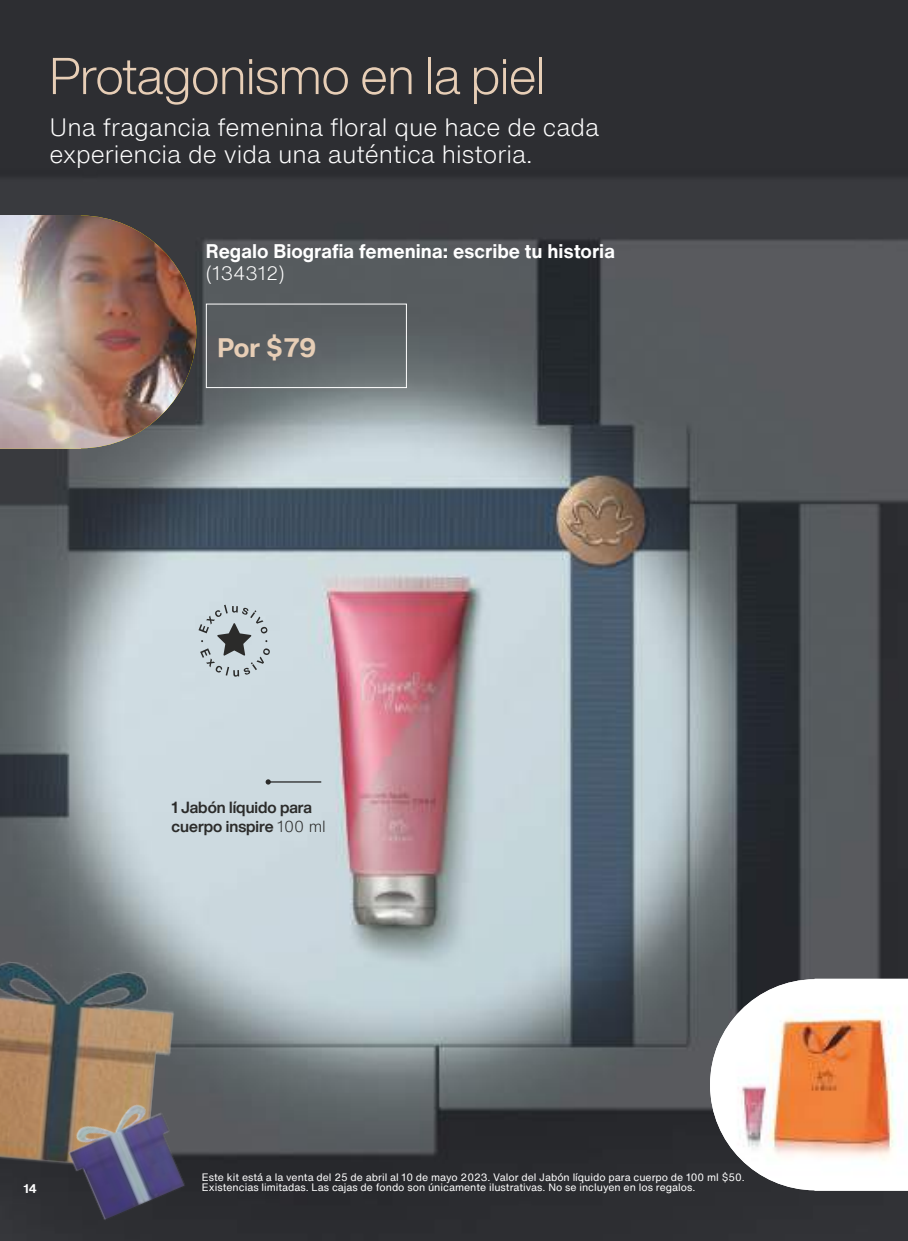
<style>
.page{position:relative;width:908px;height:1241px;background:#fff}
.page>*{position:absolute;margin:0;border:0;box-sizing:border-box;transform-origin:0 0}
.t1{font:300 50.75px "Helvetica Now Display";color:#e7ceb6}
.t2{font:300 24.5px/26.2px "Helvetica Now Text";color:#fff}
.t3{font:700 24.5px "Helvetica Now Micro";color:#e7ceb6}
.t4{font:700 19.25px "Helvetica Now Text";color:#fff}
.t5{font:300 19.25px "Helvetica Now Text";color:#fff}
.t6{font:700 15.75px/19.2px "Helvetica Now Display";color:#2b2b2a}
.t7{font:700 12.25px "Helvetica Now Text";color:#fff}
.t8{font:10.5px "Helvetica Now Text";color:#fff}
.s1{font-family:"Helvetica Now Text";font-weight:300}
</style>
<div class="page">
<img style="left:0;top:0;width:907px;height:1240px">
<hr style="left:907px;top:0;width:1px;height:1240px;background:#d19a6a">
<img style="left:0;top:215px;width:196px;height:233px">
<hr style="left:268px;top:781px;width:53px;height:1px;background:#2b2b2a">
<svg style="left:266px;top:779px;width:5px;height:5px"></svg>
<svg style="left:198px;top:604px;width:72px;height:72px;background:#b2bdc2"></svg>
<img style="left:710px;top:978px;width:198px;height:212px">
<img style="left:0;top:944px;width:183px;height:238px">
<img style="left:57px;top:1088px;width:139px;height:139px">
<div style="left:206px;top:303px;width:201px;height:85px;border:1px solid #fff"></div>
<h1 class="t1" style="left:50px;top:42px;width:497px">Protagonismo en la piel</h1>
<h2 class="t2" style="left:50px;top:114px;width:551px">Una fragancia femenina floral que hace de cada experiencia de vida una auténtica historia.</h2>
<h3 class="t4" style="left:206px;top:236px;width:411px">Regalo Biografia femenina: escribe tu historia</h3>
<h3 class="t5" style="left:206px;top:259px;width:80px">(134312)</h3>
<h2 class="t3" style="left:217px;top:329px;width:102px">Por $79</h2>
<h3 class="t6" style="left:172px;top:797px;width:156px">1 Jabón líquido para cuerpo inspire <span class="s1">100 ml</span></h3>
<p class="t8" style="left:202px;top:1168px;width:544px">Este kit está a la venta del 25 de abril al 10 de mayo 2023. Valor del Jabón líquido para cuerpo de 100 ml $50.</p>
<p class="t7" style="left:23px;top:1179px;width:15px">14</p>
<p class="t8" style="left:202px;top:1179px;width:495px">Existencias limitadas. Las cajas de fondo son únicamente ilustrativas. No se incluyen en los regalos.</p>
</div>
